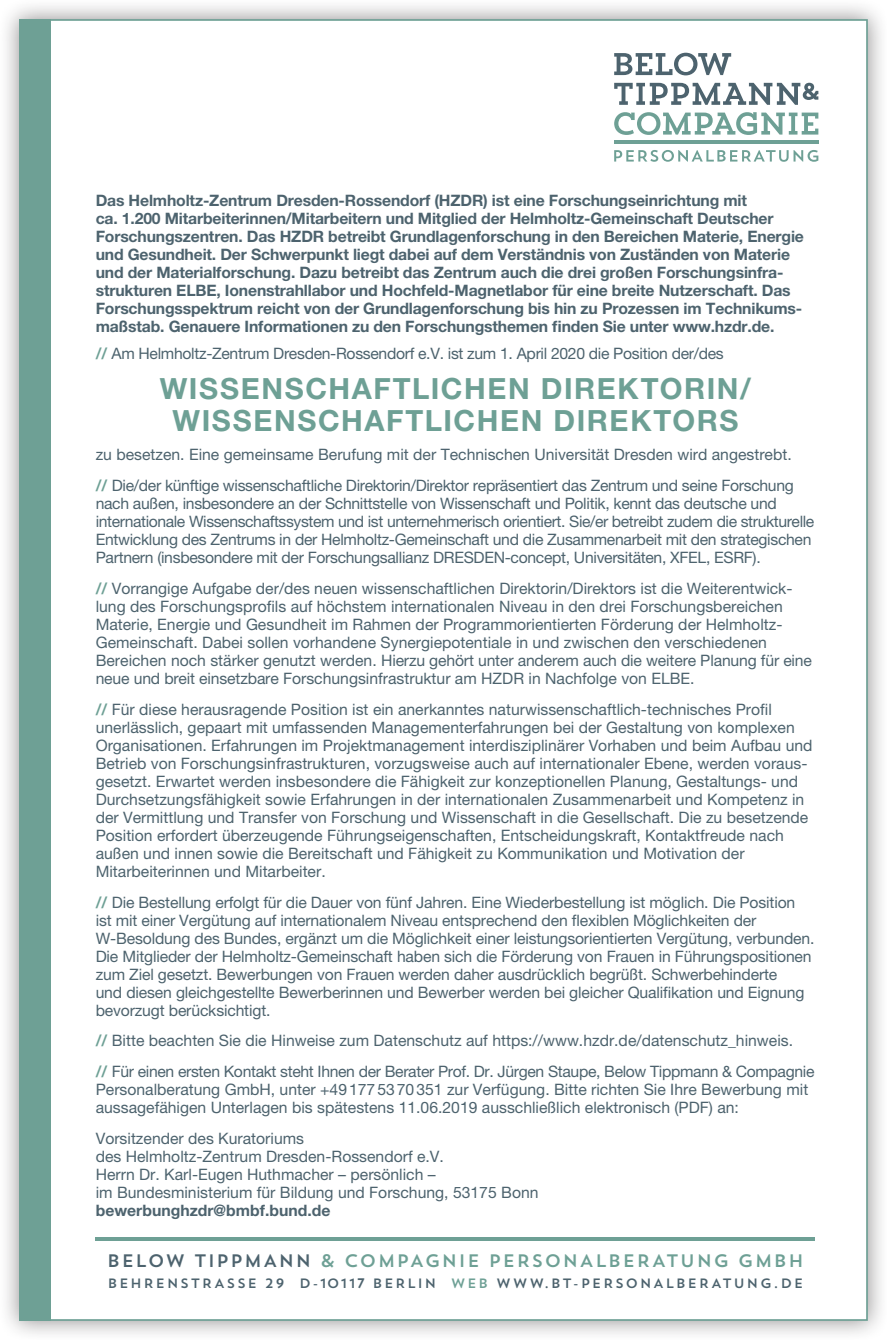
<style>
.page{position:relative;width:887px;height:1340px;background:#fff}
.page>*{position:absolute;margin:0;border:0;box-sizing:border-box;transform-origin:0 0}
.t1{font:700 29.25px/31.5px "Helvetica Neue LT Pro";letter-spacing:.055em;color:#6ea095;text-align:center}
.t2{font:18px "Trend Sans One";letter-spacing:.055em;color:#6ea095}
.t3{font:15.75px/18px "Helvetica Neue LT Pro";color:#4d636e}
.t4{font:15.75px/18px "Helvetica Neue LT Pro";letter-spacing:-.02em;color:#4d636e}
.t5{font:700 15.75px/18px "Helvetica Neue LT Pro";letter-spacing:-.01em;color:#4d636e}
.t6{font:13.5px "Trend Sans One";letter-spacing:.105em;color:#4d636e}
.s1{font-weight:700;color:#6ea095}
.s2{color:#4d636e}
.s3{font-family:"Century Gothic Std";font-weight:700}
.s4{color:#6ea095}
</style>
<div class="page">
<div style="left:0;top:0;width:887px;height:1339px;background:#231f20;opacity:.5"></div>
<div style="left:19px;top:19px;width:848px;height:1301px;background:#fff;border:2px solid #6ea095"></div>
<div style="left:19px;top:19px;width:32px;height:1301px;background:#6ea095"></div>
<hr style="left:96px;top:1237px;width:719px;height:3px;background:#6ea095">
<svg style="left:614px;top:53px;width:204px;height:52px"></svg>
<svg style="left:614px;top:112px;width:204px;height:23px"></svg>
<hr style="left:614px;top:141px;width:204px;height:3px;background:#6ea095">
<svg style="left:614px;top:150px;width:204px;height:12px"></svg>
<p class="t5" style="left:96px;top:191px;width:709px">Das Helmholtz-Zentrum Dresden-Rossendorf (HZDR) ist eine Forschungseinrichtung mit<br>ca. 1.200 Mitarbeiterinnen/Mitarbeitern und Mitglied der Helmholtz-Gemeinschaft Deutscher Forschungszentren. Das HZDR betreibt Grundlagenforschung in den Bereichen Materie, Energie und Gesundheit. Der Schwerpunkt liegt dabei auf dem Verständnis von Zuständen von Materie und der Materialforschung. Dazu betreibt das Zentrum auch die drei großen Forschungsinfra&shy;strukturen ELBE, Ionenstrahllabor und Hochfeld-Magnetlabor für eine breite Nutzerschaft. Das Forschungsspektrum reicht von der Grundlagenforschung bis hin zu Prozessen im Technikums&shy;maßstab. Genauere Informationen zu den Forschungsthemen finden Sie unter www.hzdr.de.</p>
<p class="t4" style="left:96px;top:344px;width:629px"><span class="s1">//</span> Am Helmholtz-Zentrum Dresden-Rossendorf e.V. ist zum 1. April 2020 die Position der/des</p>
<h1 class="t1" style="left:160px;top:372px;width:592px">WISSENSCHAFTLICHEN DIREKTORIN/<br>WISSENSCHAFTLICHEN DIREKTORS</h1>
<p class="t4" style="left:96px;top:439px;width:699px;line-height:30.8px">zu besetzen. Eine gemeinsame Berufung mit der Technischen Universität Dresden wird angestrebt. <span class="s1">//</span> Die/der künftige wissenschaftliche Direktorin/Direktor repräsentiert das Zentrum und seine Forschung</p>
<p class="t4" style="left:96px;top:494px;width:720px">nach außen, insbesondere an der Schnittstelle von Wissenschaft und Politik, kennt das deutsche und internationale Wissenschaftssystem und ist unternehmerisch orientiert. Sie/er betreibt zudem die strukturelle Entwicklung des Zentrums in der Helmholtz-Gemeinschaft und die Zusammenarbeit mit den strategischen Partnern (insbesondere mit der Forschungsallianz DRESDEN-concept, Universitäten, XFEL, ESRF).</p>
<p class="t3" style="left:96px;top:579px;width:717px"><span class="s1">//</span> Vorrangige Aufgabe der/des neuen wissenschaftlichen Direktorin/Direktors ist die Weiterentwick&shy;lung des Forschungsprofils auf höchstem internationalen Niveau in den drei Forschungsbereichen Materie, Energie und Gesundheit im Rahmen der Programmorientierten Förderung der Helmholtz-Gemeinschaft. Dabei sollen vorhandene Synergiepotentiale in und zwischen den verschiedenen Bereichen noch stärker genutzt werden. Hierzu gehört unter anderem auch die weitere Planung für eine neue und breit einsetzbare Forschungsinfrastruktur am HZDR in Nachfolge von ELBE.</p>
<p class="t3" style="left:96px;top:700px;width:718px"><span class="s1">//</span> Für diese herausragende Position ist ein anerkanntes naturwissenschaftlich-technisches Profil unerlässlich, gepaart mit umfassenden Managementerfahrungen bei der Gestaltung von komplexen Organisationen. Erfahrungen im Projektmanagement interdisziplinärer Vorhaben und beim Aufbau und Betrieb von Forschungsinfrastrukturen, vorzugsweise auch auf internationaler Ebene, werden voraus&shy;gesetzt. Erwartet werden insbesondere die Fähigkeit zur konzeptionellen Planung, Gestaltungs- und Durchsetzungsfähigkeit sowie Erfahrungen in der internationalen Zusammenarbeit und Kompetenz in der Vermittlung und Transfer von Forschung und Wissenschaft in die Gesellschaft. Die zu besetzende Position erfordert überzeugende Führungseigenschaften, Entscheidungskraft, Kontaktfreude nach außen und innen sowie die Bereitschaft und Fähigkeit zu Kommunikation und Motivation der Mitarbeiterinnen und Mitarbeiter.</p>
<p class="t3" style="left:96px;top:892px;width:720px"><span class="s1">//</span> Die Bestellung erfolgt für die Dauer von fünf Jahren. Eine Wiederbestellung ist möglich. Die Position ist mit einer Vergütung auf internationalem Niveau entsprechend den flexiblen Möglichkeiten der W-Besoldung des Bundes, ergänzt um die Möglichkeit einer leistungsorientierten Vergütung, verbunden.<br>Die Mitglieder der Helmholtz-Gemeinschaft haben sich die Förderung von Frauen in Führungspositionen zum Ziel gesetzt. Bewerbungen von Frauen werden daher ausdrücklich begrüßt. Schwerbehinderte<br>und diesen gleichgestellte Bewerberinnen und Bewerber werden bei gleicher Qualifikation und Eignung bevorzugt berücksichtigt.</p>
<p class="t4" style="left:96px;top:1025px;width:720px;line-height:30.8px"><span class="s1">//</span> Bitte beachten Sie die Hinweise zum Datenschutz auf https://www.hzdr.de/datenschutz_hinweis.<br><span class="s1">//</span> Für einen ersten Kontakt steht Ihnen der Berater Prof. Dr. Jürgen Staupe, Below Tippmann &amp; Compagnie</p>
<p class="t3" style="left:96px;top:1080px;width:714px">Personalberatung GmbH, unter +491775370351 zur Verfügung. Bitte richten Sie Ihre Bewerbung mit aussagefähigen Unterlagen bis spätestens 11.06.2019 ausschließlich elektronisch (PDF) an:</p>
<p class="t3" style="left:96px;top:1129px;width:444px">Vorsitzender des Kuratoriums<br>des Helmholtz-Zentrum Dresden-Rossendorf e.V.<br>Herrn Dr. Karl-Eugen Huthmacher – persönlich –<br>im Bundesministerium für Bildung und Forschung, 53175 Bonn</p>
<p class="t5" style="left:96px;top:1200px;width:236px">bewerbunghzdr@bmbf.bund.de</p>
<p class="t2" style="left:107px;top:1248px;width:699px"><span class="s2">BELOW TIPPMANN</span> &amp; COMPAGNIE PERSONALBERATUNG GMBH</p>
<p class="t6" style="left:107px;top:1274px;width:697px">BEHRENSTRASSE 29 D-1011<span class="s3">7</span> BERLIN <span class="s4">WEB</span> WWW.BT-PERSONALBERATUNG.De</p>
</div>
